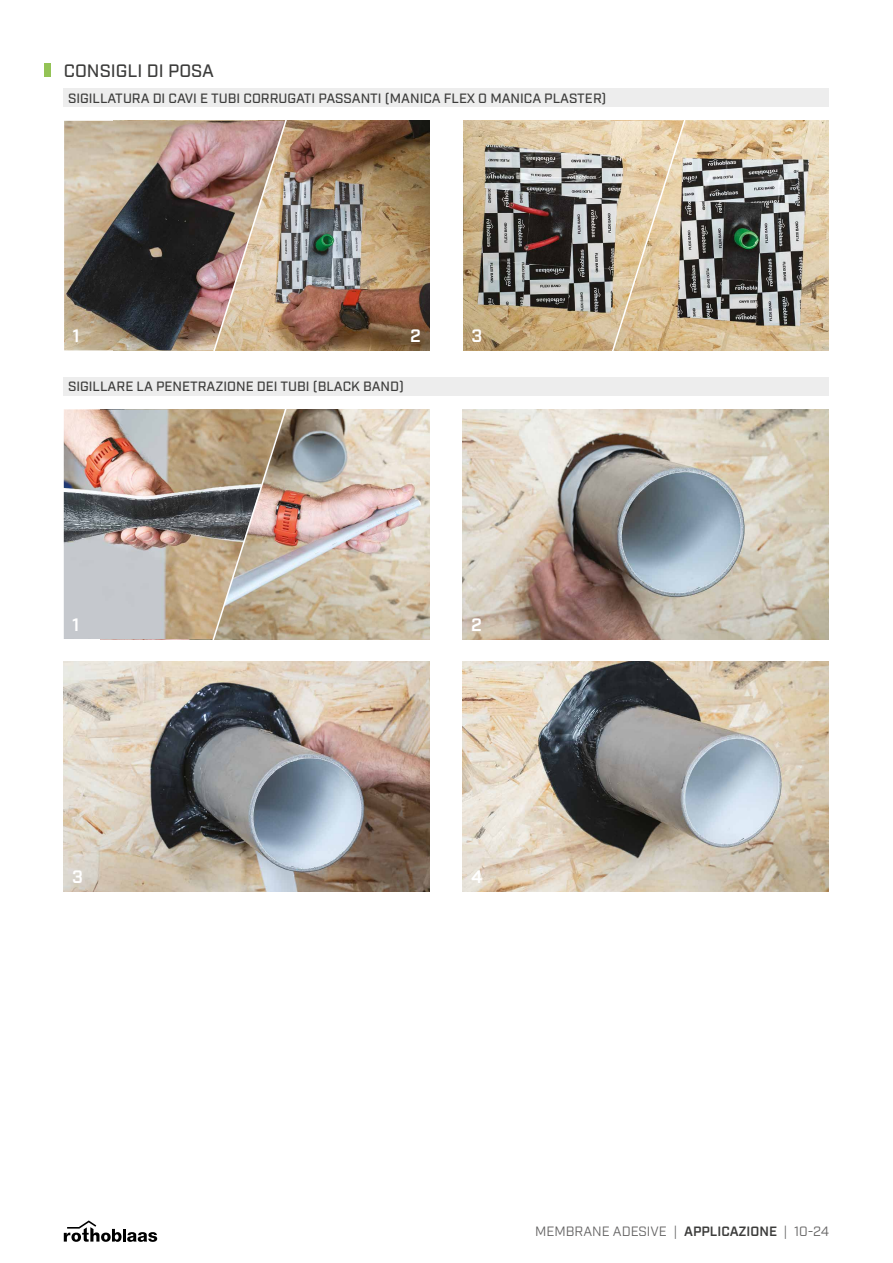
<style>
.page{position:relative;width:893px;height:1263px;background:#fff}
.page>*{position:absolute;margin:0;border:0;box-sizing:border-box;transform-origin:0 0}
.t1{font:500 18px "Industry";color:#3c3c3b}
.t2{font:600 18px "Industry";color:#fff}
.t3{font:500 13.5px "Industry";color:#3c3c3b}
.t4{font:13.5px "Industry";color:#646363}
.s1{font-weight:600;color:#3c3c3b}
</style>
<div class="page">
<img style="left:291px;top:121px;width:139px;height:229px">
<img style="left:64px;top:121px;width:148px;height:229px">
<img style="left:690px;top:121px;width:139px;height:229px">
<img style="left:463px;top:121px;width:147px;height:229px">
<img style="left:463px;top:409px;width:365px;height:230px">
<img style="left:64px;top:662px;width:365px;height:229px">
<img style="left:463px;top:662px;width:365px;height:229px">
<img style="left:289px;top:409px;width:140px;height:230px">
<img style="left:64px;top:409px;width:142px;height:230px">
<div style="left:64px;top:377px;width:765px;height:18px;background:#ededed"></div>
<div style="left:64px;top:89px;width:765px;height:18px;background:#ededed"></div>
<svg style="left:64px;top:1220px;width:93px;height:22px"></svg>
<svg style="left:610px;top:120px;width:80px;height:231px;background:#d3bf9d"></svg>
<img style="left:212px;top:120px;width:79px;height:231px">
<img style="left:206px;top:409px;width:83px;height:231px">
<div style="left:45px;top:64px;width:6px;height:13px;background:#94c356"></div>
<h1 class="t1" style="left:64px;top:60px;width:152px">CONSIGLI DI POSA</h1>
<p class="t3" style="left:68px;top:90px;width:540px">SIGILLATURA DI CAVI E TUBI CORRUGATI PASSANTI (MANICA FLEX O MANICA PLASTER)</p>
<h1 class="t2" style="left:73px;top:325px;width:9px">1</h1>
<h1 class="t2" style="left:410px;top:325px;width:12px">2</h1>
<h1 class="t2" style="left:472px;top:325px;width:12px">3</h1>
<p class="t3" style="left:68px;top:379px;width:337px">SIGILLARE LA PENETRAZIONE DEI TUBI (BLACK BAND)</p>
<h1 class="t2" style="left:72px;top:614px;width:9px">1</h1>
<h1 class="t2" style="left:471px;top:614px;width:12px">2</h1>
<h1 class="t2" style="left:72px;top:866px;width:12px">3</h1>
<h1 class="t2" style="left:471px;top:866px;width:13px">4</h1>
<p class="t4" style="left:535px;top:1223px;width:296px">MEMBRANE ADESIVE | <span class="s1">APPLICAZIONE</span> | 10-24</p>
</div>
